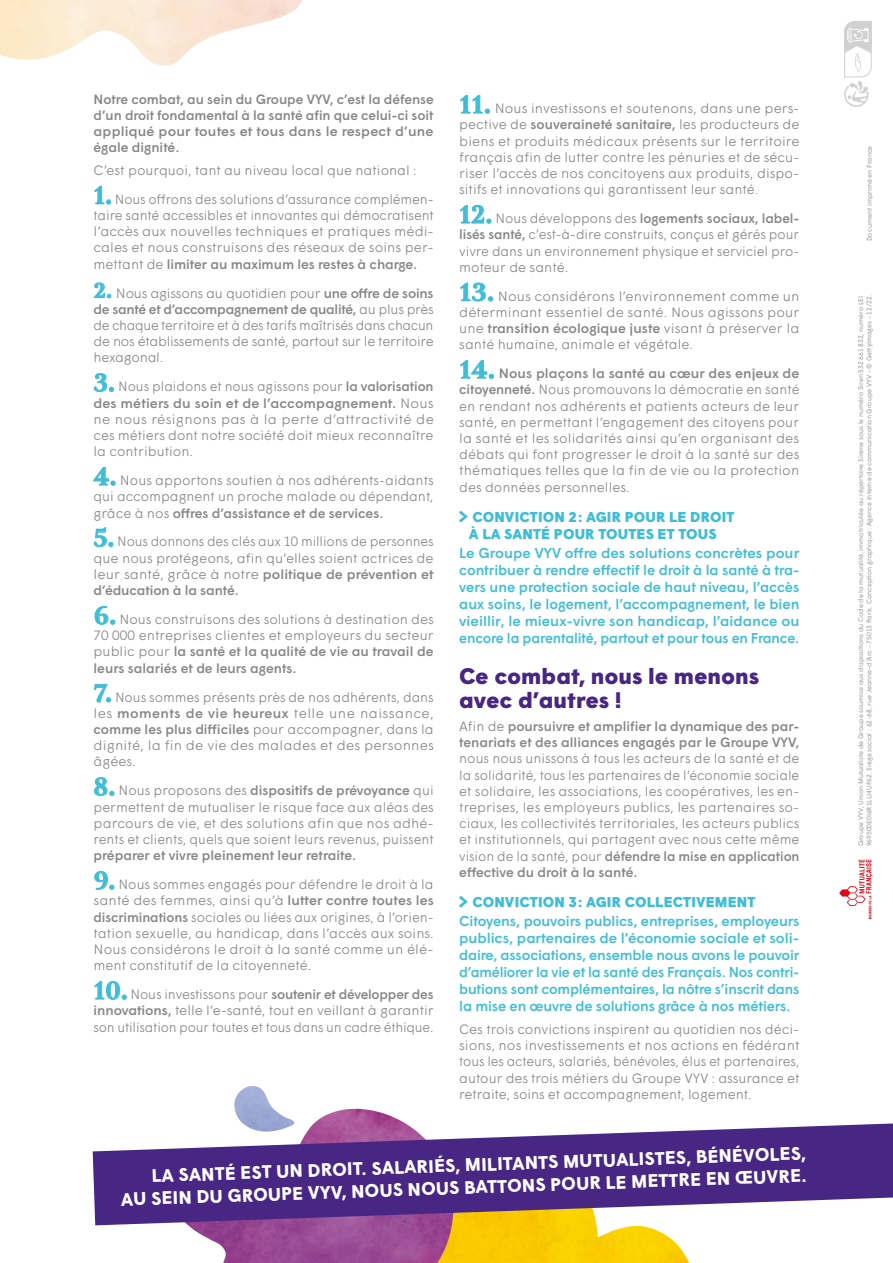
<style>
.page{position:relative;width:893px;height:1263px;background:#fff}
.page>*{position:absolute;margin:0;border:0;box-sizing:border-box;transform-origin:0 0}
.t1{font:900 22.5px/24px "Wigrum";color:#482683}
.t2{font:700 18.15px/22.5px "Wigrum";color:#fff;text-align:right}
.t3{font:500 14.25px/17.1px "Wigrum";letter-spacing:-.01em;color:#3fbdd7;text-align:justify}
.t4{font:900 14.25px/17.1px "Wigrum";letter-spacing:.01em;color:#3fbdd7}
.t5{font:300 13.5px/16.2px "Wigrum";color:#878787;text-align:justify}
.t6{font:500 13.5px/16.2px "Wigrum";color:#878787;text-align:justify}
.t7{font:6.75px/8.1px "Wigrum";color:#9d9d9d}
.s1{font-family:"Aria Text G1";font-weight:700;font-size:27px;color:#3fbdd7}
.s2{font-weight:500}
.s3{font-family:"Aria Text G1";font-weight:700;font-size:22.5px;color:#3fbdd7}
.s4{font-weight:300}
</style>
<div class="page">
<img style="left:458px;top:1225px;width:231px;height:38px">
<img style="left:234px;top:1086px;width:40px;height:23px">
<img style="left:188px;top:1109px;width:270px;height:154px">
<img style="left:0;top:0;width:303px;height:66px">
<svg style="left:93px;top:1123px;width:800px;height:102px;fill:#482683"></svg>
<svg style="left:839px;top:859px;width:34px;height:60px"></svg>
<svg style="left:844px;top:21px;width:28px;height:86px"></svg>
<svg style="left:459px;top:511px;width:9px;height:11px"></svg>
<svg style="left:459px;top:896px;width:9px;height:11px"></svg>
<p class="t6" style="left:94px;top:90px;width:342px">Notre combat, au sein du Groupe VYV, c’est la défense d’un droit fondamental à la santé afin que celui-ci soit appliqué pour toutes et tous dans le respect d’une égale dignité.</p>
<p class="t5" style="left:94px;top:161px;width:325px">C’est pourquoi, tant au niveau local que national :</p>
<p class="t5" style="left:94px;top:190px;width:342px"><span class="s1">1.</span> Nous offrons des solutions d’assurance complémen&shy;taire santé accessibles et innovantes qui démocratisent l’accès aux nouvelles techniques et pratiques médi&shy;cales et nous construisons des réseaux de soins per&shy;mettant de <span class="s2">limiter au maximum les restes à charge.</span></p>
<p class="t5" style="left:94px;top:284px;width:342px"><span class="s3">2.</span> Nous agissons au quotidien pour <span class="s2">une offre de soins de santé et d’accompagnement de qualité,</span> au plus près de chaque territoire et à des tarifs maîtrisés dans chacun de nos établissements de santé, partout sur le territoire hexagonal.</p>
<p class="t5" style="left:94px;top:377px;width:342px"><span class="s1">3.</span> Nous plaidons et nous agissons pour <span class="s2">la valorisation des métiers du soin et de l’accompagnement.</span> Nous ne nous résignons pas à la perte d’attractivité de ces métiers dont notre société doit mieux reconnaître la contribution.</p>
<p class="t5" style="left:94px;top:471px;width:342px"><span class="s1">4.</span> Nous apportons soutien à nos adhérents-aidants qui accompagnent un proche malade ou dépendant, grâce à nos <span class="s2">offres d’assistance et de services.</span></p>
<p class="t5" style="left:94px;top:533px;width:342px"><span class="s1">5.</span> Nous donnons des clés aux 10 millions de personnes que nous protégeons, afin qu’elles soient actrices de leur santé, grâce à notre <span class="s2">politique de prévention et d’éducation à la santé.</span></p>
<p class="t5" style="left:94px;top:610px;width:342px"><span class="s1">6.</span> Nous construisons des solutions à destination des 70 000 entreprises clientes et employeurs du secteur public pour <span class="s2">la santé et la qualité de vie au travail de leurs salariés et de leurs agents.</span></p>
<p class="t5" style="left:94px;top:688px;width:342px"><span class="s1">7.</span> Nous sommes présents près de nos adhérents, dans les <span class="s2">moments de vie heureux</span> telle une naissance, <span class="s2">comme les plus difficiles</span> pour accompagner, dans la dignité, la fin de vie des malades et des personnes âgées.</p>
<p class="t5" style="left:94px;top:781px;width:342px"><span class="s1">8.</span> Nous proposons des <span class="s2">dispositifs de prévoyance</span> qui permettent de mutualiser le risque face aux aléas des parcours de vie, et des solutions afin que nos adhé&shy;rents et clients, quels que soient leurs revenus, puissent</p>
<p class="t6" style="left:94px;top:846px;width:264px">préparer et vivre pleinement leur retraite.</p>
<p class="t5" style="left:94px;top:875px;width:342px"><span class="s1">9.</span> Nous sommes engagés pour défendre le droit à la santé des femmes, ainsi qu’à <span class="s2">lutter contre toutes les discriminations</span> sociales ou liées aux origines, à l’orien&shy;tation sexuelle, au handicap, dans l’accès aux soins.<br>Nous considérons le droit à la santé comme un élé&shy;ment constitutif de la citoyenneté.</p>
<p class="t5" style="left:94px;top:985px;width:342px"><span class="s1">10.</span> Nous investissons pour <span class="s2">soutenir et développer des innovations,</span> telle l’e-santé, tout en veillant à garantir son utilisation pour toutes et tous dans un cadre éthique.</p>
<p class="t5" style="left:459px;top:99px;width:342px"><span class="s1">11.</span> Nous investissons et soutenons, dans une pers&shy;pective de <span class="s2">souveraineté sanitaire,</span> les producteurs de biens et produits médicaux présents sur le territoire français afin de lutter contre les pénuries et de sécu&shy;riser l’accès de nos concitoyens aux produits, dispo&shy;sitifs et innovations qui garantissent leur santé.</p>
<p class="t5" style="left:459px;top:209px;width:342px"><span class="s1">12.</span> Nous développons des <span class="s2">logements sociaux, label&shy;lisés santé,</span> c’est-à-dire construits, conçus et gérés pour vivre dans un environnement physique et serviciel pro&shy;moteur de santé.</p>
<p class="t5" style="left:459px;top:287px;width:342px"><span class="s1">13.</span> Nous considérons l’environnement comme un déterminant essentiel de santé. Nous agissons pour une <span class="s2">transition écologique juste</span> visant à préserver la santé humaine, animale et végétale.</p>
<p class="t5" style="left:459px;top:364px;width:342px"><span class="s1">14.</span> <span class="s2">Nous plaçons la santé au cœur des enjeux de citoyenneté.</span> Nous promouvons la démocratie en santé en rendant nos adhérents et patients acteurs de leur santé, en permettant l’engagement des citoyens pour la santé et les solidarités ainsi qu’en organisant des débats qui font progresser le droit à la santé sur des thématiques telles que la fin de vie ou la protection des données personnelles.</p>
<p class="t4" style="left:469px;top:507px;width:267px">CONVICTION 2 : AGIR POUR LE DROIT<br>À LA SANTÉ POUR TOUTES ET TOUS</p>
<p class="t3" style="left:459px;top:543px;width:342px">Le Groupe VYV offre des solutions concrètes pour contribuer à rendre effectif le droit à la santé à tra&shy;vers une protection sociale de haut niveau, l’accès aux soins, le logement, l’accompagnement, le bien vieillir, le mieux-vivre son handicap, l’aidance ou encore la parentalité, partout et pour tous en France.</p>
<h1 class="t1" style="left:459px;top:663px;width:301px">Ce combat, nous le menons avec d’autres !</h1>
<p class="t6" style="left:459px;top:717px;width:342px"><span class="s4">Afin de</span> poursuivre et amplifier la dynamique des par&shy;tenariats et des alliances engagés par le Groupe VYV,</p>
<p class="t5" style="left:459px;top:749px;width:342px">nous nous unissons à tous les acteurs de la santé et de la solidarité, tous les partenaires de l’économie sociale et solidaire, les associations, les coopératives, les en&shy;treprises, les employeurs publics, les partenaires so&shy;ciaux, les collectivités territoriales, les acteurs publics et institutionnels, qui partagent avec nous cette même vision de la santé, pour <span class="s2">défendre la mise en application effective du droit à la santé.</span></p>
<p class="t4" style="left:472px;top:892px;width:284px">CONVICTION 3 : AGIR COLLECTIVEMENT</p>
<p class="t3" style="left:459px;top:911px;width:342px">Citoyens, pouvoirs publics, entreprises, employeurs publics, partenaires de l’économie sociale et soli&shy;daire, associations, ensemble nous avons le pouvoir d’améliorer la vie et la santé des Français. Nos contri&shy;butions sont complémentaires, la nôtre s’inscrit dans la mise en œuvre de solutions grâce à nos métiers.</p>
<p class="t5" style="left:459px;top:1020px;width:342px">Ces trois convictions inspirent au quotidien nos déci&shy;sions, nos investissements et nos actions en fédérant tous les acteurs, salariés, bénévoles, élus et partenaires, autour des trois métiers du Groupe VYV : assurance et retraite, soins et accompagnement, logement.</p>
<h2 class="t2" style="left:120px;top:1164px;width:688px;rotate:-2deg">LA SANTÉ EST UN DROIT. SALARIÉS, MILITANTS MUTUALISTES, BÉNÉVOLES,<br>AU SEIN DU GROUPE VYV, NOUS NOUS BATTONS POUR LE METTRE EN ŒUVRE.</h2>
<p class="t7" style="left:865px;top:241px;width:97px;rotate:-90deg">Document imprimé en France</p>
<p class="t7" style="left:856px;top:846px;width:554px;rotate:-90deg">Groupe VYV, Union Mutualiste de Groupe soumise aux dispositions du Code de la mutualité, immatriculée au répertoire Sirene sous le numéro Siren 532 661 832, numéro LEI<br>969500E0I6R1LLI4UF62. Siège social : 62-68, rue Jeanne-d’Arc - 75013 Paris. Conception graphique : Agence interne de communication Groupe VYV - © GettyImages - 12/22.</p>
</div>
